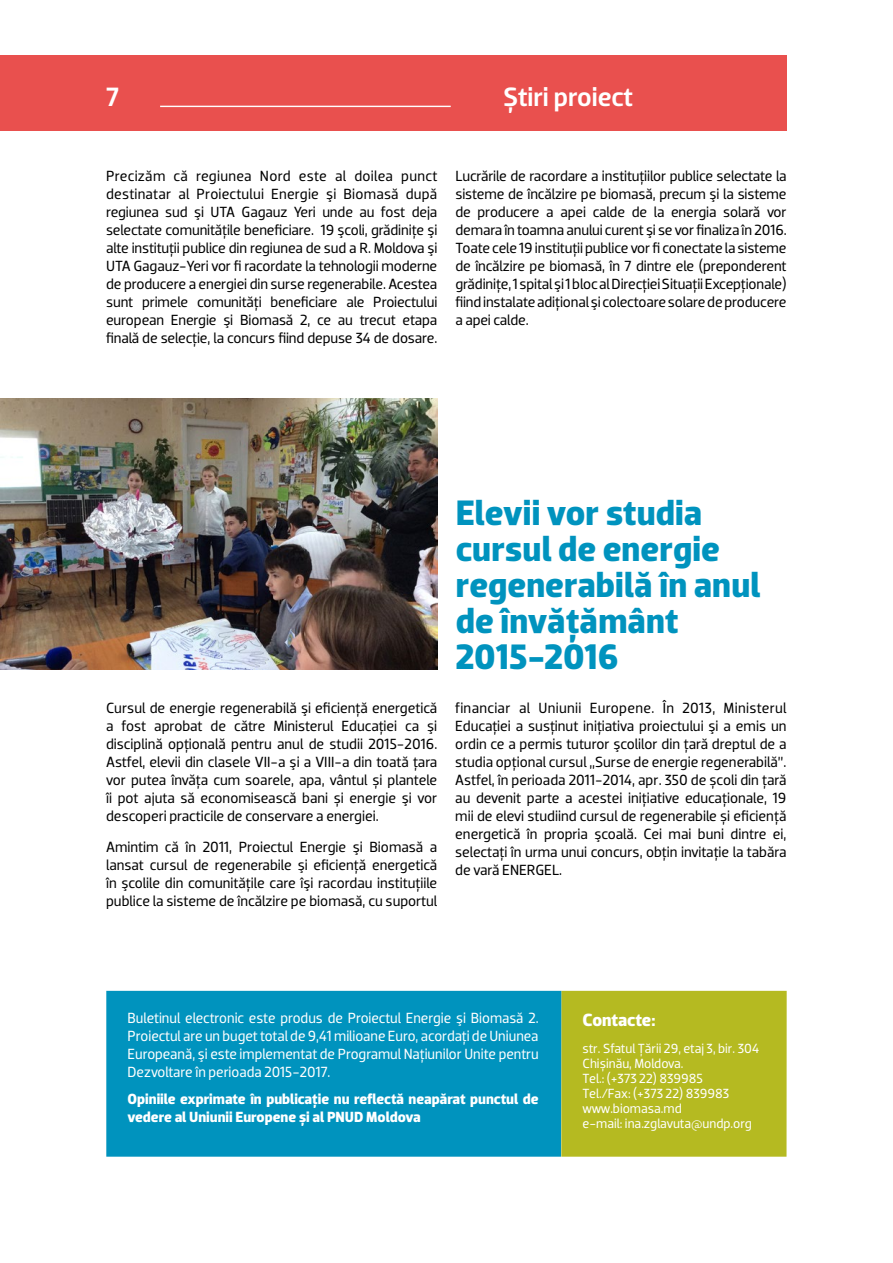
<style>
.page{position:relative;width:893px;height:1263px;background:#fff}
.page>*{position:absolute;margin:0;border:0;box-sizing:border-box;transform-origin:0 0}
.t1{font:700 36px/36px "Dobra";color:#0093be}
.t2{font:500 27px "Dobra";color:#fff}
.t3{font:700 18px "Dobra";letter-spacing:-.005em;color:#fff}
.t4{font:15px/18px "Dobra";letter-spacing:-.005em;color:#000;text-align:justify}
.t5{font:15px/18px "Dobra";color:#fff;text-align:justify}
.t6{font:700 15px/18px "Dobra";color:#fff}
.t7{font:13.5px/15px "Dobra";color:#fff}
</style>
<div class="page">
<div style="left:0;top:55px;width:786px;height:75px;background:#e9504e"></div>
<hr style="left:160px;top:106px;width:291px;height:1px;background:#fff">
<div style="left:561px;top:991px;width:226px;height:166px;background:#b5ba21"></div>
<div style="left:106px;top:991px;width:455px;height:166px;background:#0093be"></div>
<img style="left:0;top:398px;width:437px;height:271px">
<h2 class="t2" style="left:106px;top:81px;width:14px">7</h2>
<h2 class="t2" style="left:503px;top:81px;width:131px">Știri proiect</h2>
<p class="t4" style="left:106px;top:167px;width:333px">Precizăm că regiunea Nord este al doilea punct destinatar al Proiectului Energie şi Biomasă după regiunea sud şi UTA Gagauz Yeri unde au fost deja selectate comunităţile beneficiare. 19 şcoli, grădiniţe şi alte instituţii publice din regiunea de sud a R. Moldova şi UTA Gagauz-Yeri vor fi racordate la tehnologii moderne de producere a energiei din surse regenerabile. Acestea sunt primele comunităţi beneficiare ale Proiectului european Energie şi Biomasă 2, ce au trecut etapa finală de selecţie, la concurs fiind depuse 34 de dosare.</p>
<p class="t4" style="left:455px;top:167px;width:333px">Lucrările de racordare a instituţiilor publice selectate la sisteme de încălzire pe biomasă, precum şi la sisteme de producere a apei calde de la energia solară vor demara în toamna anului curent şi se vor finaliza în 2016.<br>Toate cele 19 instituţii publice vor fi conectate la sisteme de încălzire pe biomasă, în 7 dintre ele (preponderent grădiniţe, 1 spital şi 1 bloc al Direcţiei Situaţii Excepţionale) fiind instalate adiţional şi colectoare solare de producere a apei calde.</p>
<p class="t4" style="left:106px;top:699px;width:333px">Cursul de energie regenerabilă şi eficienţă energetică a fost aprobat de către Ministerul Educaţiei ca şi disciplină opţională pentru anul de studii 2015-2016.<br>Astfel, elevii din clasele VII-a şi a VIII-a din toată ţara vor putea învăța cum soarele, apa, vântul și plantele îi pot ajuta să economisească bani și energie şi vor descoperi practicile de conservare a energiei.</p>
<p class="t4" style="left:106px;top:838px;width:333px">Amintim că în 2011, Proiectul Energie şi Biomasă a lansat cursul de regenerabile şi eficienţă energetică în şcolile din comunitățile care îşi racordau instituţiile publice la sisteme de încălzire pe biomasă, cu suportul</p>
<h1 class="t1" style="left:456px;top:495px;width:306px">Elevii vor studia cursul de energie regenerabilă în anul de învăţământ<br>2015-2016</h1>
<p class="t4" style="left:455px;top:699px;width:333px">financiar al Uniunii Europene. În 2013, Ministerul Educaţiei a susţinut iniţiativa proiectului şi a emis un ordin ce a permis tuturor şcolilor din ţară dreptul de a studia opţional cursul „Surse de energie regenerabilă”.<br>Astfel, în perioada 2011-2014, apr. 350 de școli din țară au devenit parte a acestei inițiative educaționale, 19 mii de elevi studiind cursul de regenerabile și eficiență energetică în propria şcoală. Cei mai buni dintre ei, selectaţi în urma unui concurs, obţin invitaţie la tabăra de vară ENERGEL.</p>
<p class="t5" style="left:128px;top:1009px;width:413px">Buletinul electronic este produs de Proiectul Energie şi Biomasă 2.<br>Proiectul are un buget total de 9,41 milioane Euro, acordaţi de Uniunea Europeană, şi este implementat de Programul Naţiunilor Unite pentru Dezvoltare în perioada 2015-2017.</p>
<p class="t6" style="left:128px;top:1090px;width:412px">Opiniile exprimate în publicație nu reflectă neapărat punctul de vedere al Uniunii Europene și al PNUD Moldova</p>
<p class="t3" style="left:583px;top:1009px;width:74px">Contacte:</p>
<p class="t7" style="left:583px;top:1041px;width:178px">str. Sfatul Țării 29, etaj 3, bir. 304<br>Chișinău, Moldova.<br>Tel.: (+373 22) 839985<br>Tel./Fax: (+373 22) 839983 www.biomasa.md<br>e-mail: ina.zglavuta@undp.org</p>
</div>
